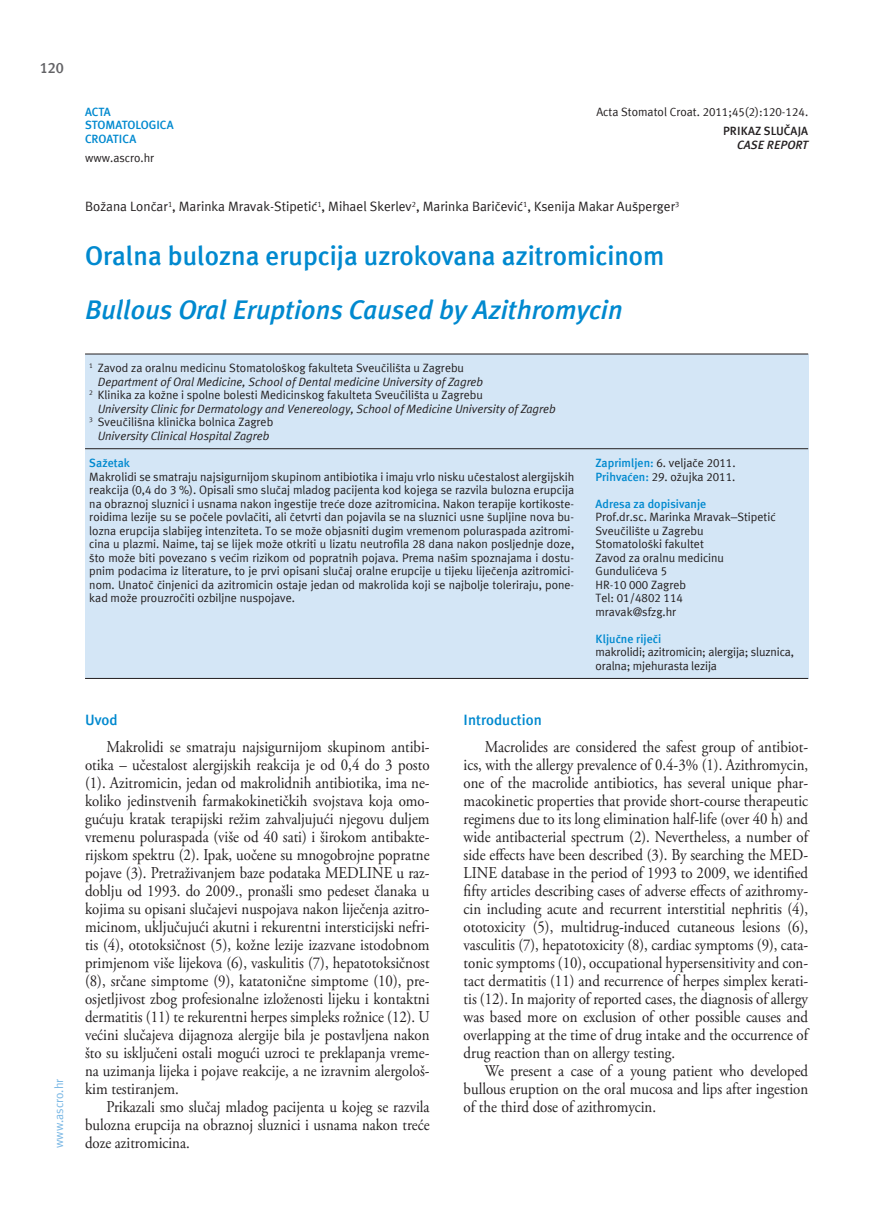
<style>
.page{position:relative;width:872px;height:1212px;background:#fff}
.page>*{position:absolute;margin:0;border:0;box-sizing:border-box;transform-origin:0 0}
.t1{font:700 27px "Meta ASC";color:#0089cf}
.t2{font:italic 700 27px "Meta ASC";color:#0089cf}
.t3{font:16.5px/18px "Adobe Garamond Pro";color:#231f20;text-align:justify;scale:.9 1}
.t4{font:700 15px "Meta ASC";color:#0089cf}
.t5{font:700 15px "Meta ASC";color:#636366}
.t6{font:13.5px "Meta ASC";color:#231f20}
.t7{font:12px/13.5px "Meta ASC";color:#231f20}
.t8{font:italic 12px "Meta ASC";color:#231f20}
.t9{font:700 12px/13.5px "Meta ASC";color:#0089cf}
.t10{font:700 12px "Meta ASC";letter-spacing:.005em;color:#231f20}
.t11{font:12px "Meta ASC";color:#77b6e4}
.t12{font:italic 700 12px "Meta ASC";letter-spacing:.01em;color:#231f20}
.s1{font-weight:700;color:#0089cf}
</style>
<div class="page">
<div style="left:85px;top:354px;width:723px;height:324px;background:#d4e6f6"></div>
<hr style="left:85px;top:354px;width:723px;height:1px;background:#231f20">
<hr style="left:85px;top:448px;width:723px;height:1px;background:#231f20">
<hr style="left:85px;top:678px;width:723px;height:1px;background:#231f20">
<p class="t5" style="left:40px;top:59px;width:26px">120</p>
<p class="t11" style="left:52px;top:1148px;width:71px;rotate:-90deg">www.ascro.hr</p>
<p class="t9" style="left:85px;top:105px;width:90px">ACTA<br>STOMATOLOGICA<br>CROATICA</p>
<p class="t7" style="left:85px;top:151px;width:71px">www.ascro.hr</p>
<p class="t7" style="left:596px;top:105px;width:213px">Acta Stomatol Croat. 2011;45(2):120-124.</p>
<p class="t10" style="left:723px;top:124px;width:87px">PRIKAZ SLU»AJA</p>
<p class="t12" style="left:737px;top:138px;width:73px">CASE REPORT</p>
<p class="t6" style="left:85px;top:199px;width:596px">Božana Lončar<sup>1</sup>, Marinka Mravak-Stipetić<sup>1</sup>, Mihael Skerlev<sup>2</sup>, Marinka Baričević<sup>1</sup>, Ksenija Makar Aušperger<sup>3</sup></p>
<h1 class="t1" style="left:85px;top:240px;width:581px">Oralna bulozna erupcija uzrokovana azitromicinom</h1>
<h1 class="t2" style="left:85px;top:294px;width:539px">Bullous Oral Eruptions Caused by Azithromycin</h1>
<p class="t7" style="left:89px;top:361px;width:376px"><sup>1</sup> Zavod za oralnu medicinu Stomatološkog fakulteta Sveučilišta u Zagrebu</p>
<p class="t8" style="left:98px;top:375px;width:387px">Department of Oral Medicine, School of Dental medicine University of Zagreb</p>
<p class="t7" style="left:89px;top:388px;width:395px"><sup>2</sup> Klinika za kožne i spolne bolesti Medicinskog fakulteta Sveučilišta u Zagrebu</p>
<p class="t8" style="left:98px;top:402px;width:459px">University Clinic for Dermatology and Venereology, School of Medicine University of Zagreb</p>
<p class="t7" style="left:89px;top:415px;width:185px"><sup>3</sup> Sveučilišna klinička bolnica Zagreb</p>
<p class="t8" style="left:98px;top:429px;width:173px">University Clinical Hospital Zagreb</p>
<p class="t9" style="left:89px;top:456px;width:42px">Sažetak</p>
<p class="t7" style="left:89px;top:469px;width:486px;text-align:justify">Makrolidi se smatraju najsigurnijom skupinom antibiotika i imaju vrlo nisku učestalost alergijskih reakcija (0,4 do 3 %). Opisali smo slučaj mladog pacijenta kod kojega se razvila bulozna erupcija na obraznoj sluznici i usnama nakon ingestije treće doze azitromicina. Nakon terapije kortikoste&shy;roidima lezije su se počele povlačiti, ali četvrti dan pojavila se na sluznici usne šupljine nova bu&shy;lozna erupcija slabijeg intenziteta. To se može objasniti dugim vremenom poluraspada azitromi&shy;cina u plazmi. Naime, taj se lijek može otkriti u lizatu neutrofila 28 dana nakon posljednje doze, što može biti povezano s većim rizikom od popratnih pojava. Prema našim spoznajama i dostu&shy;pnim podacima iz literature, to je prvi opisani slučaj oralne erupcije u tijeku liječenja azitromici&shy;nom. Unatoč činjenici da azitromicin ostaje jedan od makrolida koji se najbolje toleriraju, pone&shy;kad može prouzročiti ozbiljne nuspojave.</p>
<p class="t7" style="left:595px;top:456px;width:142px"><span class="s1">Zaprimljen:</span> 6. veljače 2011.<br><span class="s1">Prihvaćen:</span> 29. ožujka 2011.</p>
<p class="t9" style="left:595px;top:496px;width:112px">Adresa za dopisivanje</p>
<p class="t7" style="left:595px;top:510px;width:182px">Prof.dr.sc. Marinka Mravak–Stipetić<br>Sveučilište u Zagrebu<br>Stomatološki fakultet<br>Zavod za oralnu medicinu<br>Gundulićeva 5<br>HR-10 000 Zagreb<br>Tel: 01/4802 114<br>mravak@sfzg.hr</p>
<p class="t9" style="left:595px;top:631px;width:67px">Ključne riječi</p>
<p class="t7" style="left:595px;top:645px;width:200px">makrolidi; azitromicin; alergija; sluznica, oralna; mjehurasta lezija</p>
<p class="t4" style="left:85px;top:711px;width:34px">Uvod</p>
<p class="t3" style="left:85px;top:738px;width:384px;text-indent:21px">Makrolidi se smatraju najsigurnijom skupinom antibi&shy;otika – učestalost alergijskih reakcija je od 0,4 do 3 posto (1). Azitromicin, jedan od makrolidnih antibiotika, ima ne&shy;koliko jedinstvenih farmakokinetičkih svojstava koja omo&shy;gućuju kratak terapijski režim zahvaljujući njegovu duljem vremenu poluraspada (više od 40 sati) i širokom antibakte&shy;rijskom spektru (2). Ipak, uočene su mnogobrojne popratne pojave (3). Pretraživanjem baze podataka MEDLINE u raz&shy;doblju od 1993. do 2009., pronašli smo pedeset članaka u kojima su opisani slučajevi nuspojava nakon liječenja azitro&shy;micinom, uključujući akutni i rekurentni intersticijski nefri&shy;tis (4), ototoksičnost (5), kožne lezije izazvane istodobnom primjenom više lijekova (6), vaskulitis (7), hepatotoksičnost (8), srčane simptome (9), katatonične simptome (10), pre&shy;osjetljivost zbog profesionalne izloženosti lijeku i kontaktni dermatitis (11) te rekurentni herpes simpleks rožnice (12). U većini slučajeva dijagnoza alergije bila je postavljena nakon što su isključeni ostali mogući uzroci te preklapanja vreme&shy;na uzimanja lijeka i pojave reakcije, a ne izravnim alergološ&shy;kim testiranjem.</p>
<p class="t3" style="left:85px;top:1098px;width:384px;text-indent:21px">Prikazali smo slučaj mladog pacijenta u kojeg se razvila bulozna erupcija na obraznoj sluznici i usnama nakon treće doze azitromicina.</p>
<p class="t4" style="left:463px;top:711px;width:80px">Introduction</p>
<p class="t3" style="left:463px;top:738px;width:384px;text-indent:21px">Macrolides are considered the safest group of antibiot&shy;ics, with the allergy prevalence of 0.4-3% (1). Azithromycin, one of the macrolide antibiotics, has several unique phar&shy;macokinetic properties that provide short-course therapeutic regimens due to its long elimination half-life (over 40 h) and wide antibacterial spectrum (2). Nevertheless, a number of side effects have been described (3). By searching the MED-LINE database in the period of 1993 to 2009, we identified fifty articles describing cases of adverse effects of azithromy&shy;cin including acute and recurrent interstitial nephritis (4), ototoxicity (5), multidrug-induced cutaneous lesions (6), vasculitis (7), hepatotoxicity (8), cardiac symptoms (9), cata&shy;tonic symptoms (10), occupational hypersensitivity and con&shy;tact dermatitis (11) and recurrence of herpes simplex kerati&shy;tis (12). In majority of reported cases, the diagnosis of allergy was based more on exclusion of other possible causes and overlapping at the time of drug intake and the occurrence of drug reaction than on allergy testing.</p>
<p class="t3" style="left:463px;top:1062px;width:384px;text-indent:21px">We present a case of a young patient who developed bullous eruption on the oral mucosa and lips after ingestion of the third dose of azithromycin.</p>
</div>
